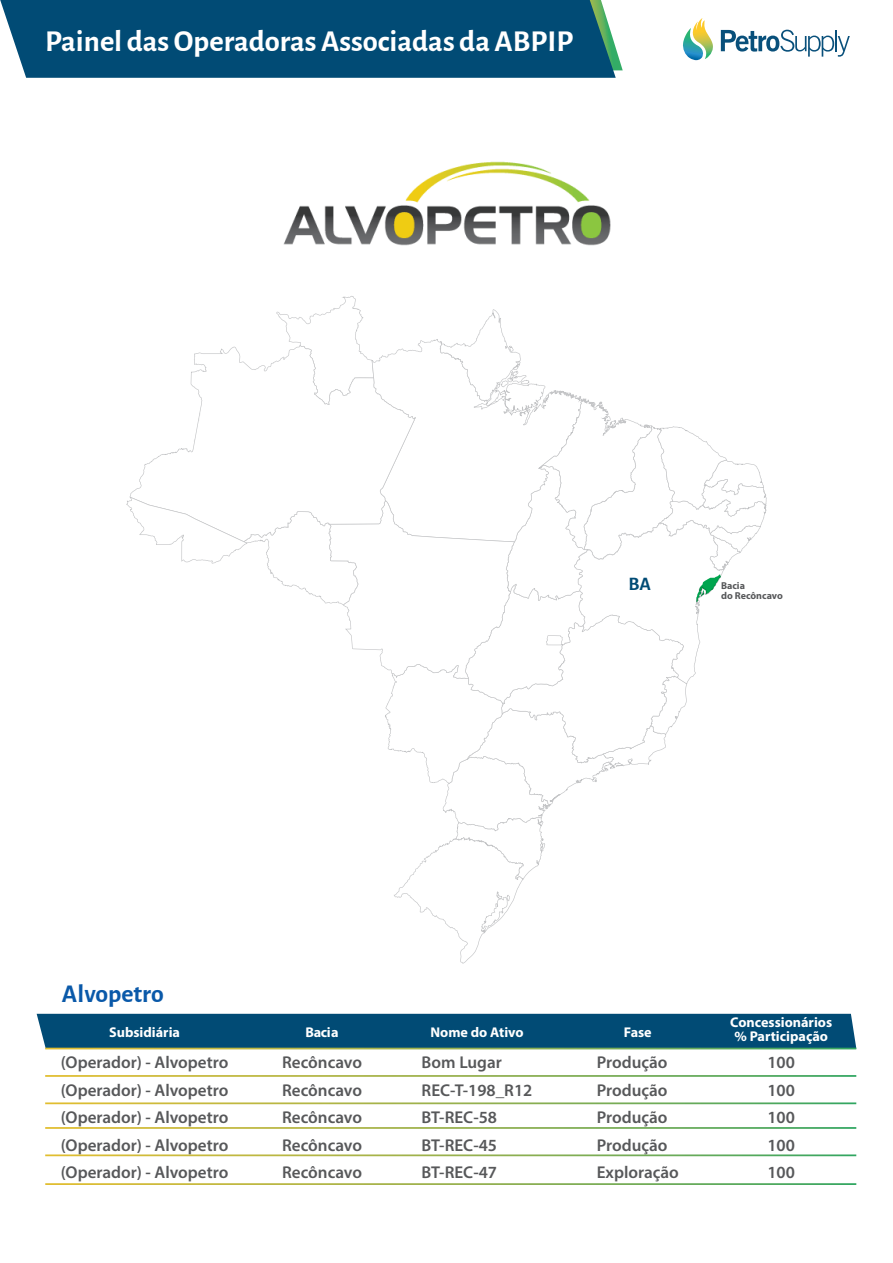
<style>
.page{position:relative;width:893px;height:1263px;background:#fff}
.page>*{position:absolute;margin:0;border:0;box-sizing:border-box;transform-origin:0 0}
.t1{font:700 30.45px "Alegreya Sans";color:#fff}
.t2{font:700 25.65px "Alegreya Sans";color:#0a59a9}
.t3{font:700 19.05px "Alegreya Sans";color:#014b75}
.t4{font:600 17.1px/27.5px "Myriad Pro";color:#57585a;text-align:justify}
.t5{font:700 14.1px/14.1px "Myriad Pro";color:#fff}
.t6{font:700 10.05px/10.1px "Myriad Pro";color:#57585a}
</style>
<div class="page">
<svg style="left:126px;top:296px;width:641px;height:667px"></svg>
<svg style="left:45px;top:1127px;width:811px;height:2px;background:#a0b960"></svg>
<svg style="left:45px;top:1154px;width:811px;height:2px;background:#aec376"></svg>
<div style="left:37px;top:1014px;width:819px;height:35px;background:#014b75"></div>
<svg style="left:45px;top:1075px;width:811px;height:2px;background:#a0b95f"></svg>
<svg style="left:45px;top:1102px;width:811px;height:2px;background:#adc375"></svg>
<svg style="left:45px;top:1183px;width:811px;height:2px;background:#a0b960"></svg>
<img style="left:283px;top:161px;width:328px;height:85px">
<svg style="left:616px;top:49px;width:7px;height:21px"></svg>
<div style="left:0;top:0;width:616px;height:78px;background:#014b75"></div>
<svg style="left:683px;top:18px;width:30px;height:42px"></svg>
<svg style="left:721px;top:30px;width:129px;height:27px"></svg>
<img style="left:696px;top:574px;width:25px;height:28px">
<h1 class="t1" style="left:45px;top:18px;width:530px">Painel das Operadoras Associadas da ABPIP</h1>
<h2 class="t2" style="left:62px;top:975px;width:103px">Alvopetro</h2>
<p class="t3" style="left:628px;top:570px;width:24px">BA</p>
<p class="t6" style="left:721px;top:580px;width:63px">Bacia<br>do Recôncavo</p>
<p class="t5" style="left:109px;top:1024px;width:72px">Subsidiária</p>
<p class="t5" style="left:306px;top:1024px;width:35px">Bacia</p>
<p class="t5" style="left:430px;top:1024px;width:95px">Nome do Ativo</p>
<p class="t5" style="left:624px;top:1024px;width:29px">Fase</p>
<p class="t5" style="left:730px;top:1014px;width:103px">Concessionários % Participação</p>
<p class="t4" style="left:61px;top:1048px;width:169px">(Operador) - Alvopetro (Operador) - Alvopetro (Operador) - Alvopetro (Operador) - Alvopetro (Operador) - Alvopetro</p>
<p class="t4" style="left:282px;top:1048px;width:81px">Recôncavo Recôncavo Recôncavo Recôncavo Recôncavo</p>
<p class="t4" style="left:422px;top:1048px;width:112px;text-align:left">Bom Lugar<br>REC-T-198_R12<br>BT-REC-58<br>BT-REC-45<br>BT-REC-47</p>
<p class="t4" style="left:597px;top:1048px;width:84px;text-align:left">Produção<br>Produção<br>Produção<br>Produção<br>Exploração</p>
<p class="t4" style="left:767px;top:1048px;width:29px">100<br>100<br>100<br>100<br>100</p>
</div>
